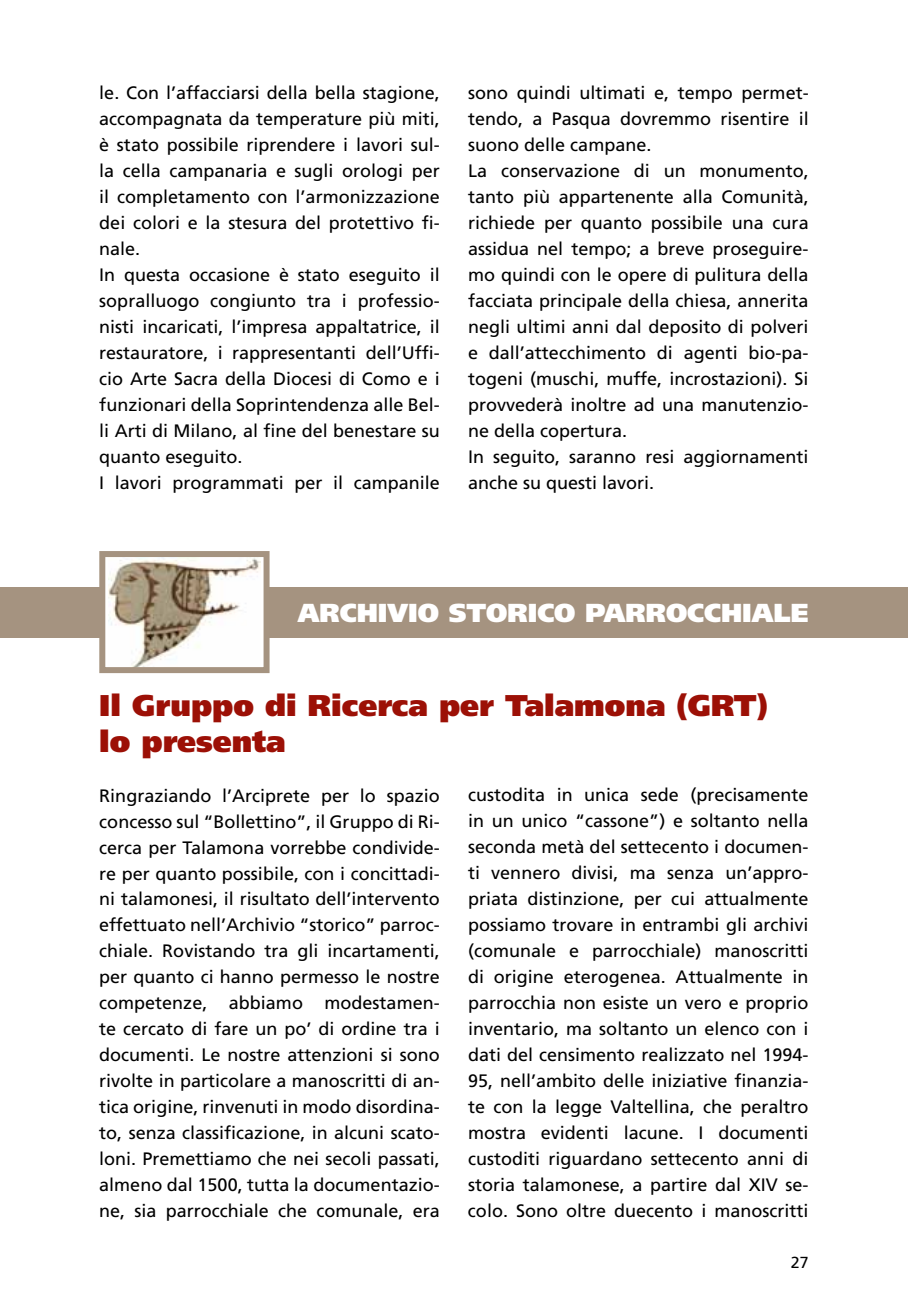
<style>
.page{position:relative;width:908px;height:1304px;background:#fff}
.page>*{position:absolute;margin:0;border:0;box-sizing:border-box;transform-origin:0 0}
.t1{font:900 30px/36px "Frutiger";color:#9c1006}
.t2{font:900 26px "Frutiger";color:#fff}
.t3{font:18px/26px "Frutiger";color:#000;text-align:justify}
.t4{font:16px "Frutiger";color:#000}
</style>
<div class="page">
<div style="left:0;top:587px;width:907px;height:50px;background:#a59380"></div>
<div style="left:102px;top:554px;width:164px;height:116px;background:#fff"></div>
<img style="left:108px;top:558px;width:152px;height:108px">
<div style="left:99px;top:551px;width:170px;height:122px;border:6px solid #a59380"></div>
<p class="t3" style="left:99px;top:80px;width:342px;text-align:left">le. Con l’affacciarsi della bella stagione, accompagnata da temperature più miti, è stato possibile riprendere i lavori sul&shy;la cella campanaria e sugli orologi per il completamento con l’armonizzazione dei colori e la stesura del protettivo fi&shy;nale.<br>In questa occasione è stato eseguito il sopralluogo congiunto tra i professio&shy;nisti incaricati, l’impresa appaltatrice, il restauratore, i rappresentanti dell’Uffi&shy;cio Arte Sacra della Diocesi di Como e i funzionari della Soprintendenza alle Bel&shy;li Arti di Milano, al fine del benestare su quanto eseguito.<br>I lavori programmati per il campanile</p>
<p class="t3" style="left:468px;top:80px;width:342px;text-align:left">sono quindi ultimati e, tempo permet&shy;tendo, a Pasqua dovremmo risentire il suono delle campane.<br>La conservazione di un monumento, tanto più appartenente alla Comunità, richiede per quanto possibile una cura assidua nel tempo; a breve proseguire&shy;mo quindi con le opere di pulitura della facciata principale della chiesa, annerita negli ultimi anni dal deposito di polveri e dall’attecchimento di agenti bio-pa&shy;togeni (muschi, muffe, incrostazioni). Si provvederà inoltre ad una manutenzio&shy;ne della copertura.<br>In seguito, saranno resi aggiornamenti anche su questi lavori.</p>
<h2 class="t2" style="left:298px;top:597px;width:512px">Archivio storico parrocc hiale</h2>
<h1 class="t1" style="left:99px;top:687px;width:669px">Il Gruppo di Ricerca per Talamona (GRT) lo presenta</h1>
<p class="t3" style="left:99px;top:782px;width:342px">Ringraziando l’Arciprete per lo spazio concesso sul “Bollettino”, il Gruppo di Ri&shy;cerca per Talamona vorrebbe condivide&shy;re per quanto possibile, con i concittadi&shy;ni talamonesi, il risultato dell’intervento effettuato nell’Archivio “storico” parroc&shy;chiale. Rovistando tra gli incartamenti, per quanto ci hanno permesso le nostre competenze, abbiamo modestamen&shy;te cercato di fare un po’ di ordine tra i documenti. Le nostre attenzioni si sono rivolte in particolare a manoscritti di an&shy;tica origine, rinvenuti in modo disordina&shy;to, senza classificazione, in alcuni scato&shy;loni. Premettiamo che nei secoli passati, almeno dal 1500, tutta la documentazio&shy;ne, sia parrocchiale che comunale, era</p>
<p class="t3" style="left:468px;top:782px;width:342px">custodita in unica sede (precisamente in un unico “cassone”) e soltanto nella seconda metà del settecento i documen&shy;ti vennero divisi, ma senza un’appro&shy;priata distinzione, per cui attualmente possiamo trovare in entrambi gli archivi (comunale e parrocchiale) manoscritti di origine eterogenea. Attualmente in parrocchia non esiste un vero e proprio inventario, ma soltanto un elenco con i dati del censimento realizzato nel 1994- 95, nell’ambito delle iniziative finanzia&shy;te con la legge Valtellina, che peraltro mostra evidenti lacune. I documenti custoditi riguardano settecento anni di storia talamonese, a partire dal XIV se&shy;colo. Sono oltre duecento i manoscritti</p>
<p class="t4" style="left:790px;top:1253px;width:19px">27</p>
</div>
